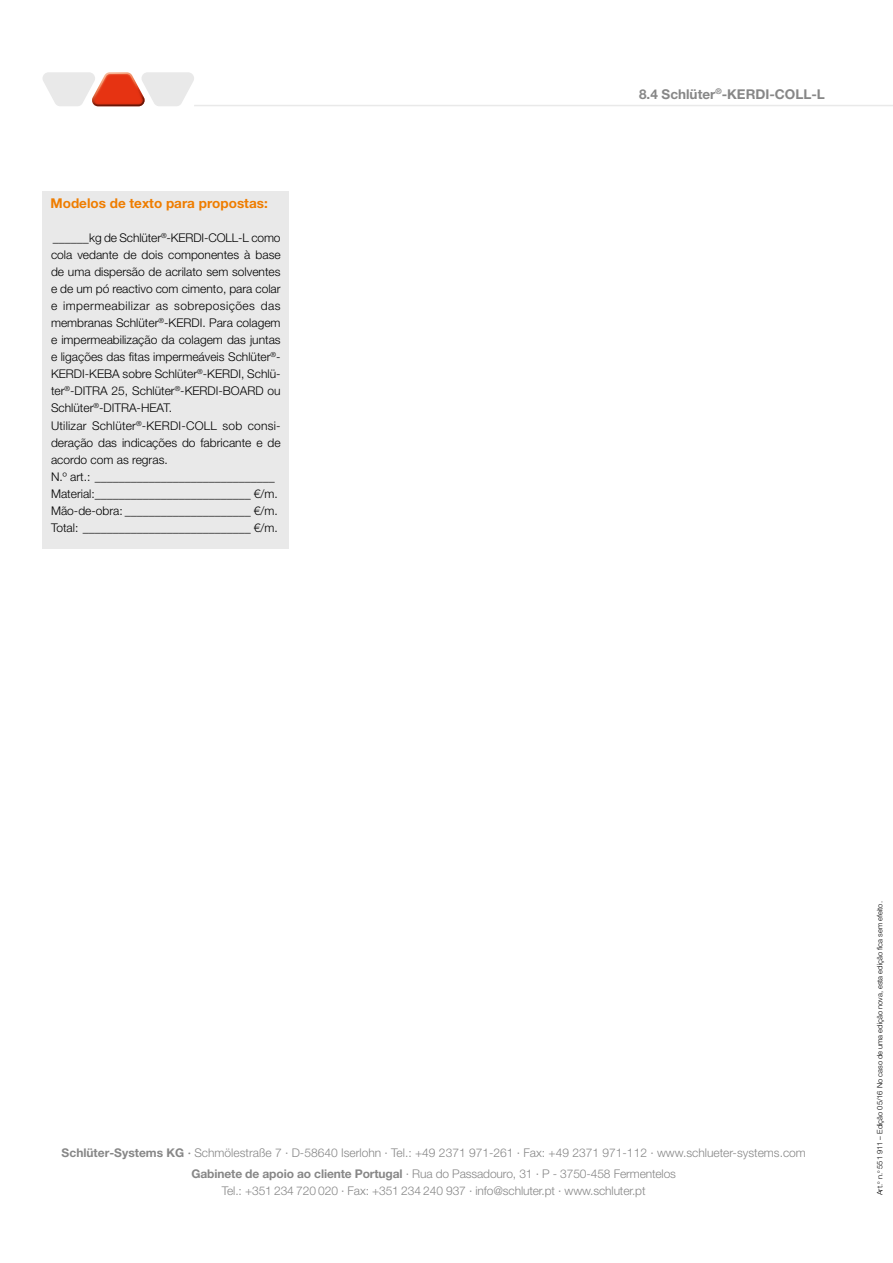
<style>
.page{position:relative;width:893px;height:1263px;background:#fff}
.page>*{position:absolute;margin:0;border:0;box-sizing:border-box;transform-origin:0 0}
.t1{font:700 13.5px "Helvetica Neue LT Pro";color:#ef7d00}
.t2{font:700 13.5px "Helvetica Neue LT Pro";color:#878787}
.t3{font:300 12px/17px "Helvetica Neue LT Pro";color:#000}
.t4{font:300 12px/21.3px "Helvetica Neue LT Pro";letter-spacing:-.01em;color:#878787;text-align:center}
.t5{font:300 7.5px "Helvetica Neue LT Pro";color:#000}
.s1{font-weight:700}
.s2{font-weight:500}
</style>
<div class="page">
<hr style="left:194px;top:105px;width:699px;height:1px;background:#e9e9e9">
<svg style="left:43px;top:72px;width:151px;height:34px"></svg>
<div style="left:43px;top:191px;width:246px;height:358px;background:#e9e9e9"></div>
<p class="t1" style="left:51px;top:195px;width:219px">Modelos de texto para propostas:</p>
<p class="t3" style="left:51px;top:229px;width:231px">______kg de Schlüter<sup>®</sup>-KERDI-COLL-L como cola vedante de dois componentes à base de uma dispersão de acrilato sem solventes e de um pó reactivo com cimento, para colar e impermeabilizar as sobreposições das membranas Schlüter<sup>®</sup>-KERDI. Para colagem e impermeabilização da colagem das juntas e ligações das fitas impermeáveis Schlüter<sup>®</sup>- KERDI-KEBA sobre Schlüter<sup>®</sup>-KERDI, Schlü&shy;ter<sup>®</sup>-DITRA 25, Schlüter<sup>®</sup>-KERDI-BOARD ou Schlüter<sup>®</sup>-DITRA-HEAT.<br>Utilizar Schlüter<sup>®</sup>-KERDI-COLL sob consi&shy;deração das indicações do fabricante e de acordo com as regras.<br>N.º art.: ______________________________ Material:__________________________ €/m.<br>Mão-de-obra: _____________________ €/m.<br>Total: ____________________________ €/m.</p>
<p class="t2" style="left:639px;top:86px;width:187px">8.4 Schlüter<sup>®</sup>-KERDI-COLL-L</p>
<p class="t4" style="left:62px;top:1141px;width:746px"><span class="s1">Schlüter-Systems KG</span> <span class="s2">·</span> Schmölestraße 7 · D-58640 Iserlohn · Tel.: +49 2371 971-261 · Fax: +49 2371 971-112 · www.schlueter-systems.com<br><span class="s1">Gabinete de apoio ao cliente Portugal</span> · Rua do Passadouro, 31 · P - 3750-458 Fermentelos</p>
<p class="t4" style="left:222px;top:1180px;width:425px">Tel.: +351 234 720 020 · Fax: +351 234 240 937 · info@schluter.pt · www.schluter.pt</p>
<p class="t5" style="left:875px;top:1195px;width:296px;rotate:-90deg">Art.<sup>o</sup> n.<sup>o</sup> 551 911 – Edição 05/16 No caso de uma edição nova, esta edição fica sem efeito.</p>
</div>
